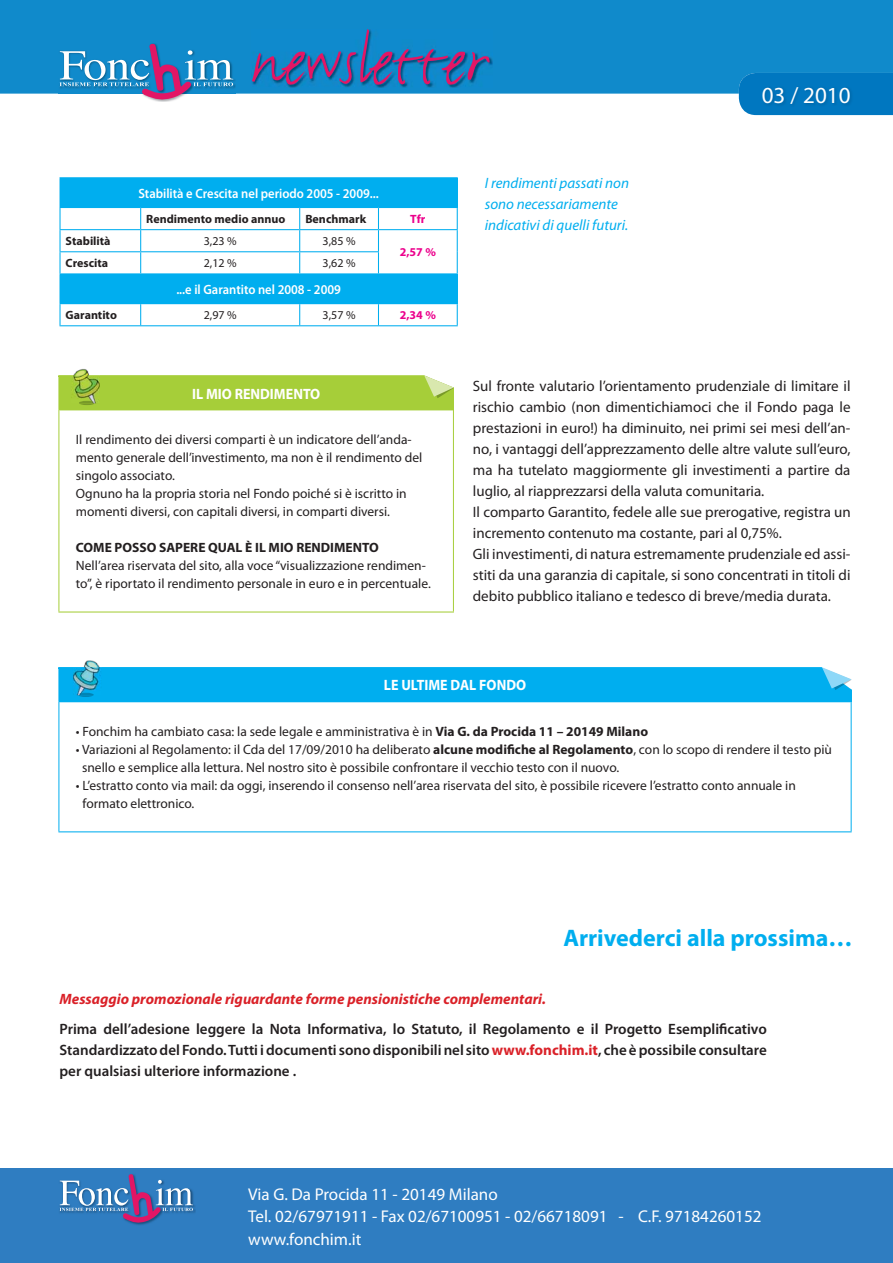
<style>
.page{position:relative;width:893px;height:1263px;background:#fff}
.page>*{position:absolute;margin:0;border:0;box-sizing:border-box;transform-origin:0 0}
.t1{font:75px "FF Justlefthand";letter-spacing:.01em;color:#e21665}
.t2{font:700 24px "Myriad Pro";color:#00aeef}
.t3{font:23.1px "Myriad Pro";color:#fff}
.t4{font:17.1px/22.5px "Myriad Pro";color:#fff}
.t5{font:15px/21px "Myriad Pro";color:#231f20}
.t6{font:600 15px/21px "Myriad Pro";color:#231f20;text-align:justify}
.t7{font:italic 15px/21px "Myriad Pro";color:#00aeef}
.t8{font:italic 700 15px "Myriad Pro";color:#da2128}
.t9{font:700 15px "Myriad Pro";color:#fff;scale:.93 1}
.t10{font:13.5px/18px "Myriad Pro";color:#231f20}
.t11{font:600 13.5px "Myriad Pro";color:#fff;scale:.93 1}
.t12{font:700 13.5px "Myriad Pro";color:#231f20}
.t13{font:700 12px "Myriad Pro";color:#231f20}
.t14{font:12px "Myriad Pro";color:#231f20}
.t15{font:700 12px "Myriad Pro";color:#ec008c}
.s1{font-weight:700}
.s2{font-weight:700;color:#da2128}
</style>
<div class="page">
<div style="left:0;top:0;width:893px;height:94px;background:#108acb"></div>
<img style="left:59px;top:43px;width:177px;height:59px">
<svg style="left:59px;top:44px;width:174px;height:57px"></svg>
<img style="left:252px;top:29px;width:241px;height:59px">
<div style="left:0;top:1168px;width:893px;height:95px;background:#2f7dc1"></div>
<img style="left:134px;top:1194px;width:61px;height:31px">
<svg style="left:59px;top:1174px;width:134px;height:50px"></svg>
<div style="left:739px;top:73px;width:154px;height:42px;background:#0077c0"></div>
<img style="left:761px;top:86px;width:92px;height:21px">
<div style="left:59px;top:376px;width:394px;height:34px;background:#a6ce39"></div>
<hr style="left:58px;top:410px;width:1px;height:202px;background:#a6ce39">
<hr style="left:453px;top:410px;width:1px;height:202px;background:#a6ce39">
<hr style="left:58px;top:612px;width:396px;height:1px;background:#a6ce39">
<hr style="left:58px;top:375px;width:396px;height:1px;background:#a6ce39">
<hr style="left:58px;top:376px;width:1px;height:34px;background:#a6ce39">
<hr style="left:453px;top:376px;width:1px;height:34px;background:#a6ce39">
<div style="left:59px;top:668px;width:792px;height:34px;background:#00aeef"></div>
<hr style="left:58px;top:667px;width:793px;height:1px;background:#00aeef">
<hr style="left:58px;top:668px;width:1px;height:34px;background:#00aeef">
<hr style="left:851px;top:668px;width:1px;height:34px;background:#00aeef">
<hr style="left:58px;top:702px;width:1px;height:129px;background:#00aeef">
<hr style="left:851px;top:702px;width:1px;height:129px;background:#00aeef">
<hr style="left:58px;top:831px;width:793px;height:1px;background:#00aeef">
<img style="left:73px;top:369px;width:16px;height:6px">
<svg style="left:71px;top:375px;width:29px;height:1px"></svg>
<svg style="left:79px;top:401px;width:16px;height:4px"></svg>
<img style="left:83px;top:660px;width:17px;height:7px">
<svg style="left:73px;top:667px;width:29px;height:1px"></svg>
<svg style="left:78px;top:693px;width:16px;height:4px"></svg>
<svg style="left:424px;top:375px;width:30px;height:23px"></svg>
<svg style="left:822px;top:667px;width:29px;height:23px"></svg>
<div style="left:60px;top:178px;width:397px;height:30px;background:#00aeef"></div>
<svg style="left:61px;top:208px;width:396px;height:117px"></svg>
<div style="left:60px;top:274px;width:397px;height:30px;background:#00aeef"></div>
<hr style="left:60px;top:177px;width:398px;height:1px;background:#00aeef">
<hr style="left:59px;top:207px;width:82px;height:1px;background:#00aeef">
<hr style="left:59px;top:208px;width:2px;height:21px;background:#00aeef">
<hr style="left:59px;top:229px;width:82px;height:1px;background:#00aeef">
<hr style="left:59px;top:230px;width:2px;height:21px;background:#00aeef">
<hr style="left:141px;top:229px;width:159px;height:1px;background:#00aeef">
<hr style="left:300px;top:229px;width:78px;height:1px;background:#00aeef">
<hr style="left:378px;top:229px;width:80px;height:1px;background:#00aeef">
<hr style="left:59px;top:251px;width:82px;height:1px;background:#00aeef">
<hr style="left:59px;top:252px;width:2px;height:21px;background:#00aeef">
<hr style="left:141px;top:251px;width:159px;height:1px;background:#00aeef">
<svg style="left:140px;top:208px;width:1px;height:65px"></svg>
<hr style="left:300px;top:251px;width:79px;height:1px;background:#00aeef">
<svg style="left:299px;top:208px;width:1px;height:65px"></svg>
<svg style="left:378px;top:208px;width:1px;height:65px"></svg>
<hr style="left:59px;top:273px;width:82px;height:1px;background:#00aeef">
<hr style="left:59px;top:274px;width:2px;height:29px;background:#00aeef">
<hr style="left:141px;top:273px;width:317px;height:1px;background:#00aeef">
<hr style="left:59px;top:303px;width:82px;height:1px;background:#00aeef">
<hr style="left:59px;top:304px;width:2px;height:21px;background:#00aeef">
<svg style="left:140px;top:304px;width:1px;height:21px"></svg>
<svg style="left:299px;top:304px;width:1px;height:21px"></svg>
<svg style="left:378px;top:304px;width:1px;height:21px"></svg>
<svg style="left:457px;top:178px;width:1px;height:147px"></svg>
<hr style="left:59px;top:325px;width:399px;height:1px;background:#00aeef">
<h1 class="t1" style="left:251px;top:34px;width:238px">newsletter</h1>
<p class="t11" style="left:138px;top:188px;width:260px">Stabilità e Crescita nel periodo 2005 - 2009...</p>
<p class="t13" style="left:146px;top:214px;width:140px">Rendimento medio annuo</p>
<p class="t13" style="left:305px;top:214px;width:62px">Benchmark</p>
<p class="t15" style="left:410px;top:214px;width:17px">Tfr</p>
<p class="t13" style="left:66px;top:236px;width:46px">Stabilità</p>
<p class="t14" style="left:204px;top:236px;width:34px">3,23 %</p>
<p class="t14" style="left:323px;top:236px;width:34px">3,85 %</p>
<p class="t15" style="left:400px;top:248px;width:38px">2,57 %</p>
<p class="t13" style="left:66px;top:258px;width:44px">Crescita</p>
<p class="t14" style="left:204px;top:258px;width:34px">2,12 %</p>
<p class="t14" style="left:323px;top:258px;width:34px">3,62 %</p>
<p class="t11" style="left:176px;top:284px;width:178px">...e il Garantito nel 2008 - 2009</p>
<p class="t13" style="left:66px;top:310px;width:53px">Garantito</p>
<p class="t14" style="left:204px;top:310px;width:34px">2,97 %</p>
<p class="t14" style="left:323px;top:310px;width:34px">3,57 %</p>
<p class="t15" style="left:400px;top:310px;width:38px">2,34 %</p>
<p class="t7" style="left:485px;top:175px;width:146px">I rendimenti passati non sono necessariamente indicativi di quelli futuri.</p>
<h3 class="t3" style="left:762px;top:86px;width:90px">03 / 2010</h3>
<p class="t9" style="left:192px;top:388px;width:139px">IL MIO RENDIMENTO</p>
<p class="t10" style="left:76px;top:432px;width:348px">Il rendimento dei diversi comparti è un indicatore dell’anda&shy;mento generale dell’investimento, ma non è il rendimento del singolo associato.<br>Ognuno ha la propria storia nel Fondo poiché si è iscritto in momenti diversi, con capitali diversi, in comparti diversi.</p>
<p class="t12" style="left:76px;top:542px;width:304px">COME POSSO SAPERE QUAL È IL MIO RENDIMENTO</p>
<p class="t10" style="left:76px;top:558px;width:356px">Nell’area riservata del sito, alla voce “visualizzazione rendimen&shy;to”, è riportato il rendimento personale in euro e in percentuale.</p>
<p class="t5" style="left:473px;top:377px;width:379px">Sul fronte valutario l’orientamento prudenziale di limitare il rischio cambio (non dimentichiamoci che il Fondo paga le prestazioni in euro!) ha diminuito, nei primi sei mesi dell’an&shy;no, i vantaggi dell’apprezzamento delle altre valute sull’euro, ma ha tutelato maggiormente gli investimenti a partire da luglio, al riapprezzarsi della valuta comunitaria.<br>Il comparto Garantito, fedele alle sue prerogative, registra un incremento contenuto ma costante, pari al 0,75%.<br>Gli investimenti, di natura estremamente prudenziale ed assi&shy;stiti da una garanzia di capitale, si sono concentrati in titoli di debito pubblico italiano e tedesco di breve/media durata.</p>
<p class="t9" style="left:384px;top:680px;width:154px">LE ULTIME DAL FONDO</p>
<p class="t10" style="left:76px;top:724px;width:574px">• Fonchim ha cambiato casa: la sede legale e amministrativa è in <span class="s1">Via G. da Procida 11 – 20149 Milano</span></p>
<p class="t10" style="left:82px;top:742px;width:751px;text-indent:-6px">• Variazioni al Regolamento: il Cda del 17/09/2010 ha deliberato <span class="s1">alcune modifiche al Regolamento</span>, con lo scopo di rendere il testo più snello e semplice alla lettura. Nel nostro sito è possibile confrontare il vecchio testo con il nuovo.</p>
<p class="t10" style="left:83px;top:778px;width:715px;text-indent:-7px">• L’estratto conto via mail: da oggi, inserendo il consenso nell’area riservata del sito, è possibile ricevere l’estratto conto annuale in formato elettronico.</p>
<h2 class="t2" style="left:563px;top:929px;width:290px">Arrivederci alla prossima…</h2>
<p class="t8" style="left:59px;top:993px;width:488px">Messaggio promozionale riguardante forme pensionistiche complementari.</p>
<p class="t6" style="left:59px;top:1020px;width:709px">Prima dell’adesione leggere la Nota Informativa, lo Statuto, il Regolamento e il Progetto Esemplificativo Standardizzato del Fondo. Tutti i documenti sono disponibili nel sito <span class="s2">www.fonchim.it</span>, che è possibile consultare per qualsiasi ulteriore informazione .</p>
<p class="t4" style="left:248px;top:1184px;width:515px">Via G. Da Procida 11 - 20149 Milano<br>Tel. 02/67971911 - Fax 02/67100951 - 02/66718091 - C.F. 97184260152 www.fonchim.it</p>
</div>
